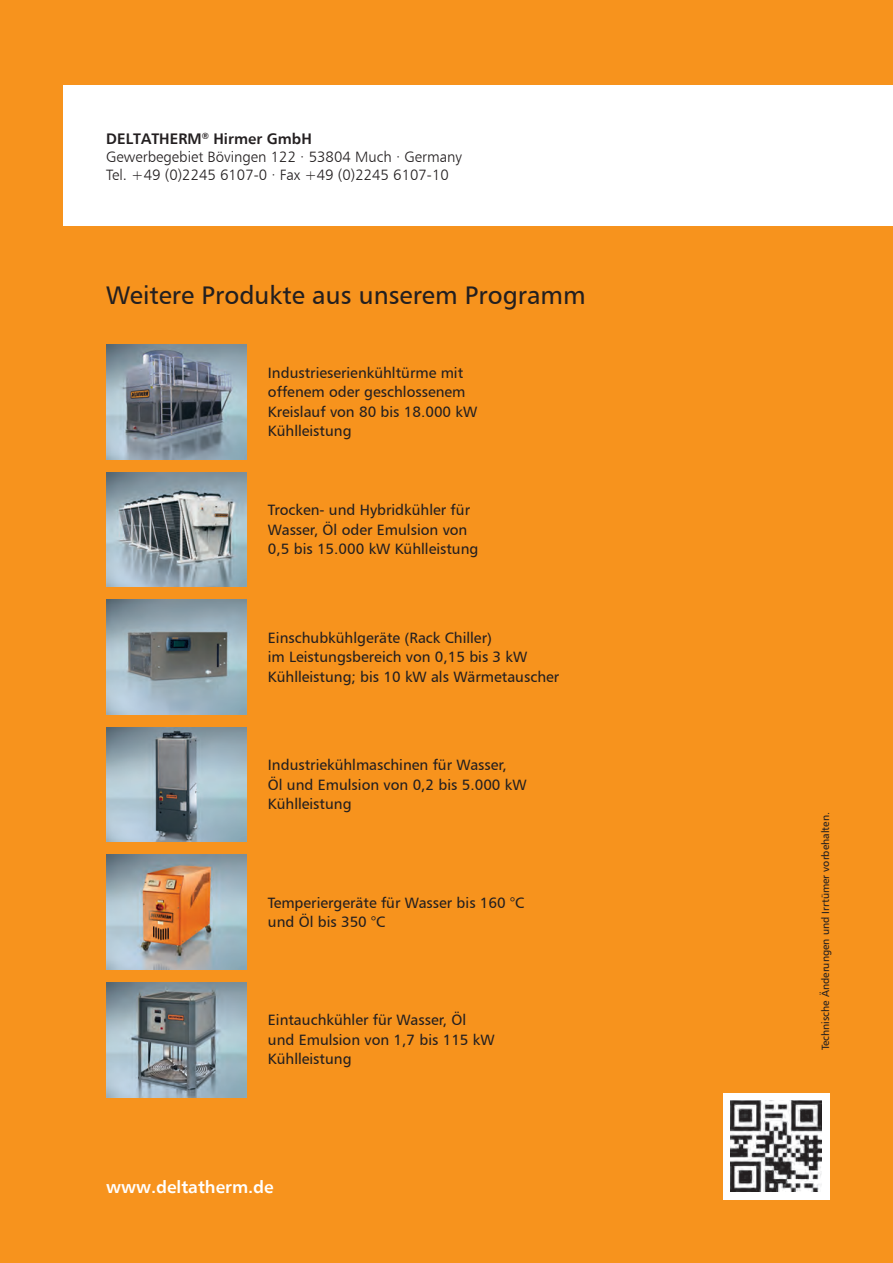
<style>
.page{position:relative;width:893px;height:1263px;background:#f7931d}
.page>*{position:absolute;margin:0;border:0;box-sizing:border-box;transform-origin:0 0}
.t1{font:25.5px "Humanist 777 BT Roman B";color:#231f20}
.t2{font:17.25px "Humanist 777 BT Bold B";color:#fff}
.Fließtext{font:15px/19.5px "Humanist 777 BT Roman B";color:#231f20}
.t3{font:15px "Humanist 777 BT Light B";color:#231f20}
.t4{font:15px "Humanist 777 BT Bold B";color:#231f20}
.t5{font:10.5px "Humanist 777 BT Roman B";color:#231f20}
</style>
<div class="page">
<div style="left:64px;top:85px;width:829px;height:140px;background:#fff"></div>
<div style="left:723px;top:1093px;width:106px;height:106px;background:#fff"></div>
<img style="left:106px;top:600px;width:141px;height:114px">
<img style="left:106px;top:344px;width:141px;height:115px">
<img style="left:106px;top:472px;width:141px;height:115px">
<img style="left:106px;top:855px;width:141px;height:114px">
<img style="left:730px;top:1100px;width:92px;height:92px">
<img style="left:106px;top:727px;width:141px;height:115px">
<img style="left:106px;top:982px;width:141px;height:115px">
<p class="t4" style="left:106px;top:130px;width:207px">DELTATHERM<sup>®</sup> Hirmer GmbH</p>
<p class="t3" style="left:106px;top:148px;width:357px">Gewerbegebiet Bövingen 122 · 53804 Much · Germany</p>
<p class="t3" style="left:106px;top:166px;width:344px">Tel. +49 (0)2245 6107-0 · Fax +49 (0)2245 6107-10</p>
<p class="t1" style="left:106px;top:280px;width:481px">Weitere Produkte aus unserem Programm</p>
<p class="Fließtext" style="left:268px;top:363px;width:211px">Industrieserienkühltürme mit offenem oder geschlossenem<br>Kreislauf von 80 bis 18.000 kW<br>Kühlleistung</p>
<p class="Fließtext" style="left:268px;top:500px;width:212px">Trocken- und Hybridkühler für<br>Wasser, Öl oder Emulsion von<br>0,5 bis 15.000 kW Kühlleistung</p>
<p class="Fließtext" style="left:268px;top:627px;width:293px">Einschubkühlgeräte (Rack Chiller)<br>im Leistungsbereich von 0,15 bis 3 kW<br>Kühlleistung; bis 10 kW als Wärmetauscher</p>
<p class="Fließtext" style="left:268px;top:755px;width:260px">Industriekühlmaschinen für Wasser,<br>Öl und Emulsion von 0,2 bis 5.000 kW<br>Kühlleistung</p>
<p class="Fließtext" style="left:268px;top:892px;width:258px">Temperiergeräte für Wasser bis 160 °C und Öl bis 350 °C</p>
<p class="Fließtext" style="left:268px;top:1010px;width:228px">Eintauchkühler für Wasser, Öl und Emulsion von 1,7 bis 115 kW<br>Kühlleistung</p>
<p class="t2" style="left:106px;top:1176px;width:169px">www.deltatherm.de</p>
<p class="t5" style="left:819px;top:1050px;width:240px;rotate:-90deg">Technische Änderungen und Irrtümer vorbehalten.</p>
</div>
